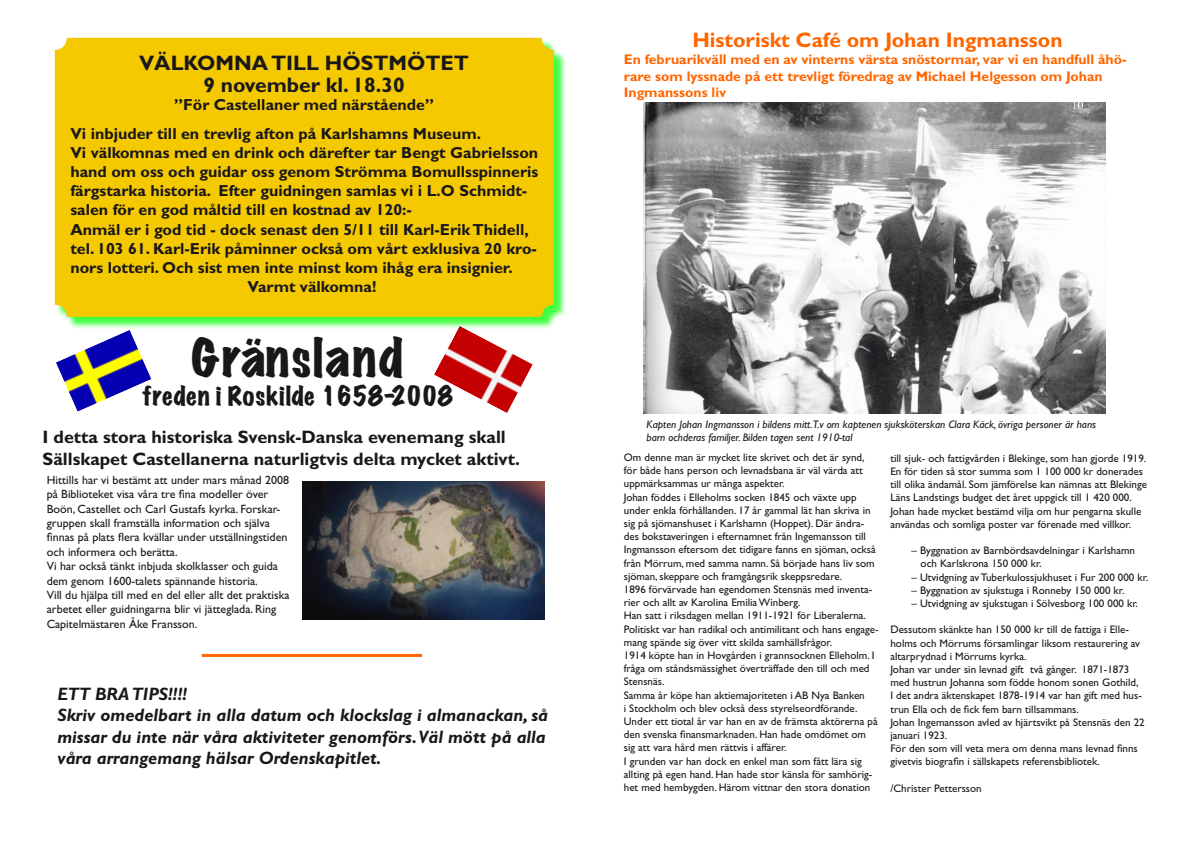
<style>
.page{position:relative;width:1191px;height:842px;background:#fff}
.page>*{position:absolute;margin:0;border:0;box-sizing:border-box;transform-origin:0 0}
.t1{font:expanded 48px "Marker Felt";letter-spacing:.035em;color:#1a171b}
.t2{font:expanded 24px "Marker Felt";color:#1a171b}
.t3{font:700 21px/22px "Gill Sans";color:#1a171b;text-align:center}
.t4{font:700 21px "Gill Sans";color:#f60}
.t5{font:italic 700 18px/21.6px "Gill Sans";color:#1a171b}
.t6{font:700 18px/21.6px "Gill Sans";color:#1a171b}
.t7{font:700 16px "Gill Sans";color:#1a171b}
.t8{font:700 14px/16.8px "Gill Sans";color:#f60}
.t9{font:12px/14.4px "Gill Sans";color:#1a171b}
.t10{font:11px/13.2px "Gill Sans";color:#1a171b}
.t11{font:italic 11px/13.2px "Gill Sans";color:#1a171b}
</style>
<div class="page">
<div style="left:56px;top:38px;width:511px;height:292px;background:#0f0;opacity:.75"></div>
<div style="left:55px;top:38px;width:499px;height:279px;background:#f5c900;border-radius:12px"></div>
<img style="left:302px;top:481px;width:242px;height:139px">
<img style="left:643px;top:102px;width:462px;height:312px">
<img style="left:434px;top:326px;width:99px;height:87px">
<img style="left:56px;top:330px;width:95px;height:82px">
<hr style="left:202px;top:654px;width:220px;height:3px;background:#f60">
<h3 class="t3" style="left:139px;top:52px;width:331px">VÄLKOMNA TILL HÖSTMÖTET<br>9 november kl. 18.30</h3>
<h3 class="t7" style="left:174px;top:96px;width:261px">”För Castellaner med närstående”</h3>
<h3 class="t7" style="left:70px;top:124px;width:412px">Vi inbjuder till en trevlig afton på Karlshamns Museum.</h3>
<h3 class="t7" style="left:70px;top:143px;width:469px">Vi välkomnas med en drink och därefter tar Bengt Gabrielsson</h3>
<h3 class="t7" style="left:70px;top:162px;width:469px">hand om oss och guidar oss genom Strömma Bomullsspinneris</h3>
<h3 class="t7" style="left:70px;top:181px;width:458px">färgstarka historia. Efter guidningen samlas vi i L.O Schmidt-</h3>
<h3 class="t7" style="left:70px;top:201px;width:343px">salen för en god måltid till en kostnad av 120:-</h3>
<h3 class="t7" style="left:70px;top:220px;width:460px">Anmäl er i god tid - dock senast den 5/11 till Karl-Erik Thidell,</h3>
<h3 class="t7" style="left:70px;top:239px;width:468px">tel. 103 61. Karl-Erik påminner också om vårt exklusiva 20 kro-</h3>
<h3 class="t7" style="left:70px;top:258px;width:444px">nors lotteri. Och sist men inte minst kom ihåg era insignier.</h3>
<h3 class="t7" style="left:247px;top:277px;width:130px">Varmt välkomna!</h3>
<h1 class="t1" style="left:192px;top:333px;width:214px">Gränsland</h1>
<h2 class="t2" style="left:142px;top:383px;width:312px">freden i Roskilde 1658-2008</h2>
<h3 class="t6" style="left:42px;top:427px;width:479px">I detta stora historiska Svensk-Danska evenemang skall<br>Sällskapet Castellanerna naturligtvis delta mycket aktivt.</h3>
<p class="t9" style="left:47px;top:473px;width:244px">Hittills har vi bestämt att under mars månad 2008 på Biblioteket visa våra tre fina modeller över Boön, Castellet och Carl Gustafs kyrka. Forskar&shy;gruppen skall framställa information och själva finnas på plats flera kvällar under utställningstiden och informera och berätta.<br>Vi har också tänkt inbjuda skolklasser och guida dem genom 1600-talets spännande historia.<br>Vill du hjälpa till med en del eller allt det praktiska arbetet eller guidningarna blir vi jätteglada. Ring Capitelmästaren Åke Fransson.</p>
<h3 class="t5" style="left:57px;top:683px;width:492px">ETT BRA TIPS!!!!<br>Skriv omedelbart in alla datum och klockslag i almanackan, så missar du inte när våra aktiviteter genomförs. Väl mött på alla våra arrangemang hälsar Ordenskapitlet.</h3>
<h3 class="t4" style="left:692px;top:27px;width:372px">Historiskt Café om Johan Ingmansson</h3>
<p class="t8" style="left:624px;top:51px;width:504px">En februarikväll med en av vinterns värsta snöstormar, var vi en handfull åhö&shy;rare som lyssnade på ett trevligt föredrag av Michael Helgesson om Johan<br>Ingmanssons liv</p>
<p class="t11" style="left:646px;top:418px;width:451px">Kapten Johan Ingmansson i bildens mitt.T.v om kaptenen sjuksköterskan Clara Käck, övriga personer är hans barn ochderas familjer. Bilden tagen sent 1910-tal</p>
<p class="t10" style="left:624px;top:451px;width:256px">Om denne man är mycket lite skrivet och det är synd, för både hans person och levnadsbana är väl värda att uppmärksammas ur många aspekter.<br>Johan föddes i Elleholms socken 1845 och växte upp under enkla förhållanden. 17 år gammal lät han skriva in sig på sjömanshuset i Karlshamn (Hoppet). Där ändra&shy;des bokstaveringen i efternamnet från Ingemansson till Ingmansson eftersom det tidigare fanns en sjöman, också från Mörrum, med samma namn. Så började hans liv som sjöman, skeppare och framgångsrik skeppsredare.<br>1896 förvärvade han egendomen Stensnäs med inventa&shy;rier och allt av Karolina Emilia Winberg.<br>Han satt i riksdagen mellan 1911-1921 för Liberalerna.<br>Politiskt var han radikal och antimilitant och hans engage&shy;mang spände sig över vitt skilda samhällsfrågor.<br>1914 köpte han in Hovgården i grannsocknen Elleholm. I fråga om ståndsmässighet överträffade den till och med Stensnäs.<br>Samma år köpe han aktiemajoriteten i AB Nya Banken<br>i Stockholm och blev också dess styrelseordförande.<br>Under ett tiotal år var han en av de främsta aktörerna på den svenska finansmarknaden. Han hade omdömet om sig att vara hård men rättvis i affärer.<br>I grunden var han dock en enkel man som fått lära sig allting på egen hand. Han hade stor känsla för samhörig&shy;het med hembygden. Härom vittnar den stora donation</p>
<p class="t10" style="left:890px;top:452px;width:258px">till sjuk- och fattigvården i Blekinge, som han gjorde 1919.<br>En för tiden så stor summa som 1 100 000 kr donerades till olika ändamål. Som jämförelse kan nämnas att Blekinge Läns Landstings budget det året uppgick till 1 420 000.<br>Johan hade mycket bestämd vilja om hur pengarna skulle användas och somliga poster var förenade med villkor.</p>
<p class="t10" style="left:920px;top:544px;width:216px;text-indent:-9px">– Byggnation av Barnbördsavdelningar i Karlshamn och Karlskrona 150 000 kr.</p>
<p class="t10" style="left:911px;top:570px;width:238px">– Utvidgning av Tuberkulossjukhuset i Fur 200 000 kr.</p>
<p class="t10" style="left:911px;top:584px;width:215px">– Byggnation av sjukstuga i Ronneby 150 000 kr.</p>
<p class="t10" style="left:911px;top:597px;width:228px">– Utvidgning av sjukstugan i Sölvesborg 100 000 kr.</p>
<p class="t10" style="left:890px;top:623px;width:256px">Dessutom skänkte han 150 000 kr till de fattiga i Elle&shy;holms och Mörrums församlingar liksom restaurering av altarprydnad i Mörrums kyrka.<br>Johan var under sin levnad gift två gånger. 1871-1873 med hustrun Johanna som födde honom sonen Gothild,<br>I det andra äktenskapet 1878-1914 var han gift med hus&shy;trun Ella och de fick fem barn tillsammans.<br>Johan Ingemansson avled av hjärtsvikt på Stensnäs den 22 januari 1923.<br>För den som vill veta mera om denna mans levnad finns givetvis biografin i sällskapets referensbibliotek.</p>
<p class="t10" style="left:890px;top:782px;width:93px">/Christer Pettersson</p>
</div>
